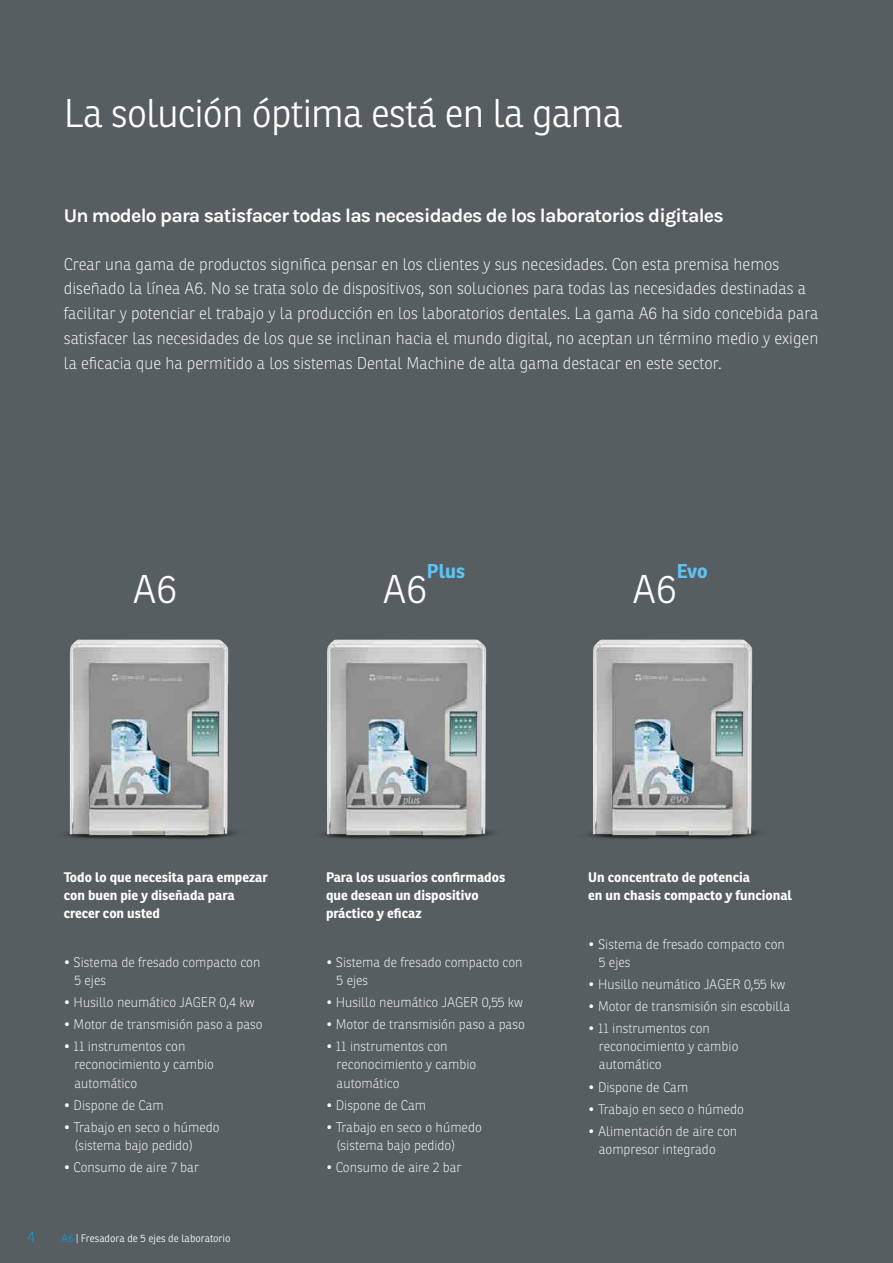
<style>
.page{position:relative;width:893px;height:1263px;background:#575e62}
.page>*{position:absolute;margin:0;border:0;box-sizing:border-box;transform-origin:0 0}
.Titoli_di_Pagina_H2{font:300 39px "Ronnia";letter-spacing:-.02em;color:#fff}
.Sottotitolo_alta_evi{font:700 19.5px "Karla";letter-spacing:-.04em;color:#fff}
.Titoli_di_Pagina_H2-2{font:700 19.5px "Ronnia";letter-spacing:-.005em;color:#5bc5f2}
.Paragrafo_evidenza{font:100 16.5px/24.8px "Ronnia";color:#fff}
.t1{font:300 15px "Ronnia";color:#009fe3;scale:1.04 1}
.Paragrafo_di_base{font:100 13.5px/18px "Ronnia";color:#fff}
.Titolo_paragrafo_scu{font:700 13.5px/18px "Ronnia";color:#fff}
.t2{font:300 10.5px "Ronnia";color:#fff}
.s1{color:#009fe3}
</style>
<div class="page">
<img style="left:65px;top:639px;width:170px;height:200px">
<img style="left:322px;top:639px;width:171px;height:200px">
<img style="left:588px;top:639px;width:171px;height:200px">
<p class="Titoli_di_Pagina_H2" style="left:64px;top:89px;width:560px">La solución óptima está en la gama</p>
<p class="Sottotitolo_alta_evi" style="left:64px;top:203px;width:661px">Un modelo para satisfacer todas las necesidades de los laboratorios digitales</p>
<p class="Paragrafo_evidenza" style="left:64px;top:251px;width:756px">Crear una gama de productos significa pensar en los clientes y sus necesidades. Con esta premisa hemos diseñado la línea A6. No se trata solo de dispositivos, son soluciones para todas las necesidades destinadas a facilitar y potenciar el trabajo y la producción en los laboratorios dentales. La gama A6 ha sido concebida para satisfacer las necesidades de los que se inclinan hacia el mundo digital, no aceptan un término medio y exigen la eficacia que ha permitido a los sistemas Dental Machine de alta gama destacar en este sector.</p>
<p class="Titoli_di_Pagina_H2-2" style="left:427px;top:558px;width:40px">Plus</p>
<p class="Titoli_di_Pagina_H2" style="left:133px;top:565px;width:46px">A6</p>
<p class="Titoli_di_Pagina_H2" style="left:383px;top:565px;width:46px">A6</p>
<p class="Titoli_di_Pagina_H2-2" style="left:677px;top:558px;width:32px">Evo</p>
<p class="Titoli_di_Pagina_H2" style="left:632px;top:565px;width:46px">A6</p>
<p class="Titolo_paragrafo_scu" style="left:64px;top:868px;width:206px">Todo lo que necesita para empezar con buen pie y diseñada para crecer con usted</p>
<p class="Paragrafo_di_base" style="left:74px;top:953px;width:188px;text-indent:-11px">• Sistema de fresado compacto con<br>5 ejes</p>
<p class="Paragrafo_di_base" style="left:64px;top:993px;width:192px">• Husillo neumático JAGER 0,4 kw</p>
<p class="Paragrafo_di_base" style="left:64px;top:1015px;width:200px">• Motor de transmisión paso a paso</p>
<p class="Paragrafo_di_base" style="left:74px;top:1038px;width:141px;text-indent:-11px">• 11 instrumentos con reconocimiento y cambio automático</p>
<p class="Paragrafo_di_base" style="left:64px;top:1096px;width:102px">• Dispone de Cam</p>
<p class="Paragrafo_di_base" style="left:74px;top:1118px;width:147px;text-indent:-11px">• Trabajo en seco o húmedo (sistema bajo pedido)</p>
<p class="Paragrafo_di_base" style="left:64px;top:1158px;width:137px">• Consumo de aire 7 bar</p>
<p class="t1" style="left:27px;top:1227px;width:9px">4</p>
<p class="t2" style="left:62px;top:1232px;width:170px"><span class="s1">A6</span> | Fresadora de 5 ejes de laboratorio</p>
<p class="Titolo_paragrafo_scu" style="left:326px;top:868px;width:181px">Para los usuarios confirmados que desean un dispositivo práctico y eficaz</p>
<p class="Paragrafo_di_base" style="left:337px;top:953px;width:188px;text-indent:-11px">• Sistema de fresado compacto con<br>5 ejes</p>
<p class="Paragrafo_di_base" style="left:326px;top:993px;width:199px">• Husillo neumático JAGER 0,55 kw</p>
<p class="Paragrafo_di_base" style="left:326px;top:1015px;width:200px">• Motor de transmisión paso a paso</p>
<p class="Paragrafo_di_base" style="left:337px;top:1038px;width:141px;text-indent:-11px">• 11 instrumentos con reconocimiento y cambio automático</p>
<p class="Paragrafo_di_base" style="left:326px;top:1096px;width:102px">• Dispone de Cam</p>
<p class="Paragrafo_di_base" style="left:337px;top:1118px;width:147px;text-indent:-11px">• Trabajo en seco o húmedo (sistema bajo pedido)</p>
<p class="Paragrafo_di_base" style="left:326px;top:1158px;width:137px">• Consumo de aire 2 bar</p>
<p class="Titolo_paragrafo_scu" style="left:588px;top:868px;width:205px">Un concentrato de potencia<br>en un chasis compacto y funcional</p>
<p class="Paragrafo_di_base" style="left:599px;top:935px;width:188px;text-indent:-11px">• Sistema de fresado compacto con<br>5 ejes</p>
<p class="Paragrafo_di_base" style="left:588px;top:975px;width:199px">• Husillo neumático JAGER 0,55 kw</p>
<p class="Paragrafo_di_base" style="left:588px;top:997px;width:203px">• Motor de transmisión sin escobilla</p>
<p class="Paragrafo_di_base" style="left:599px;top:1020px;width:141px;text-indent:-11px">• 11 instrumentos con reconocimiento y cambio automático</p>
<p class="Paragrafo_di_base" style="left:588px;top:1078px;width:102px">• Dispone de Cam</p>
<p class="Paragrafo_di_base" style="left:588px;top:1100px;width:157px">• Trabajo en seco o húmedo</p>
<p class="Paragrafo_di_base" style="left:599px;top:1122px;width:140px;text-indent:-11px">• Alimentación de aire con aompresor integrado</p>
</div>
